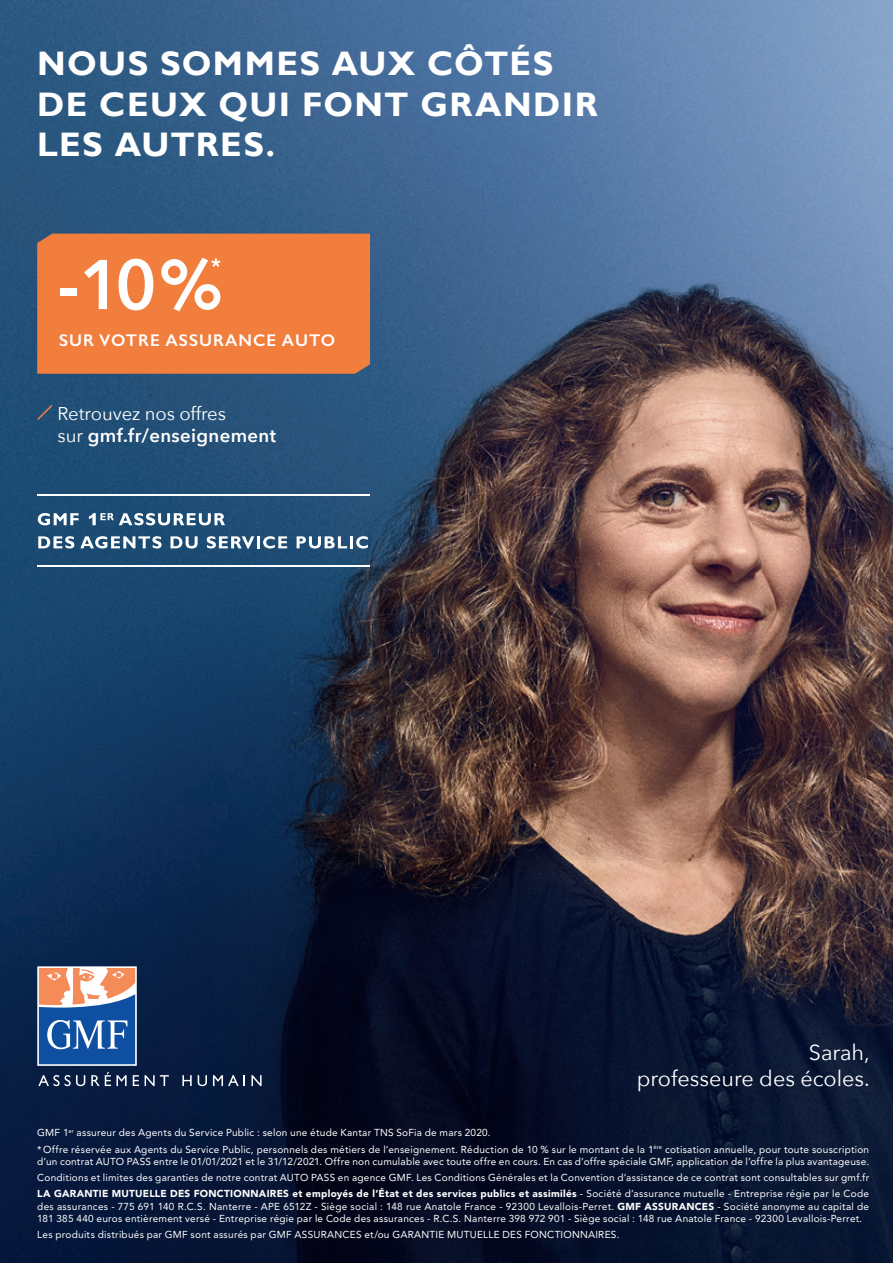
<style>
.page{position:relative;width:893px;height:1263px;background:#fff}
.page>*{position:absolute;margin:0;border:0;box-sizing:border-box;transform-origin:0 0}
.t1{font:600 69.45px "Avenir Next";color:#fff}
.t2{font:700 34.05px/40.8px "Gill Sans";letter-spacing:.04em;color:#fff}
.t3{font:500 23.55px "Avenir Next";color:#fff}
.t4{font:21.6px/26px "Avenir Next";color:#fff;text-align:right}
.t5{font:18.6px/21.6px "Avenir Next";letter-spacing:-.005em;color:#fff}
.t6{font:600 16.95px "Gill Sans";letter-spacing:.06em;color:#fff}
.t7{font:10.05px/16.5px "Avenir LT Std";letter-spacing:.025em;color:#fff}
.s1{font-weight:600}
.s2{font-weight:900}
</style>
<div class="page">
<img style="left:0;top:0;width:893px;height:1263px">
<svg style="left:37px;top:966px;width:100px;height:100px"></svg>
<svg style="left:38px;top:1075px;width:47px;height:11px"></svg>
<svg style="left:91px;top:1072px;width:36px;height:14px"></svg>
<svg style="left:133px;top:1075px;width:6px;height:11px"></svg>
<svg style="left:145px;top:1075px;width:24px;height:11px"></svg>
<svg style="left:182px;top:1075px;width:10px;height:11px"></svg>
<svg style="left:198px;top:1075px;width:9px;height:11px"></svg>
<svg style="left:213px;top:1075px;width:32px;height:11px"></svg>
<svg style="left:251px;top:1075px;width:11px;height:11px"></svg>
<div style="left:37px;top:234px;width:333px;height:140px;background:#f27e3e"></div>
<hr style="left:37px;top:494px;width:333px;height:2px;background:#fff">
<hr style="left:37px;top:565px;width:333px;height:1px;background:#fff">
<svg style="left:38px;top:513px;width:41px;height:12px"></svg>
<svg style="left:89px;top:513px;width:136px;height:12px"></svg>
<svg style="left:38px;top:536px;width:36px;height:12px"></svg>
<svg style="left:80px;top:536px;width:82px;height:12px"></svg>
<svg style="left:171px;top:536px;width:27px;height:12px"></svg>
<svg style="left:207px;top:536px;width:80px;height:12px"></svg>
<svg style="left:297px;top:536px;width:71px;height:12px"></svg>
<svg style="left:36px;top:403px;width:18px;height:19px"></svg>
<h2 class="t2" style="left:37px;top:44px;width:562px">NOUS SOMMES AUX CÔTÉS<br>DE CEUX QUI FONT GRANDIR<br>LES AUTRES.</h2>
<h1 class="t1" style="left:57px;top:225px;width:168px">-10%</h1>
<h3 class="t3" style="left:211px;top:247px;width:12px">*</h3>
<h3 class="t6" style="left:59px;top:330px;width:277px">SUR VOTRE ASSURANCE AUTO</h3>
<h3 class="t5" style="left:57px;top:402px;width:220px">Retrouvez nos offres<br>sur <span class="s1">gmf.fr/enseignement</span></h3>
<h3 class="t4" style="left:637px;top:1038px;width:234px">Sarah,<br>professeure des écoles.</h3>
<p class="t7" style="left:37px;top:1124px;width:833px">GMF 1<sup>er</sup> assureur des Agents du Service Public : selon une étude Kantar TNS SoFia de mars 2020.<br>*Offre réservée aux Agents du Service Public, personnels des métiers de l’enseignement. Réduction de 10 % sur le montant de la 1<sup>ère</sup> cotisation annuelle, pour toute souscription</p>
<p class="t7" style="left:37px;top:1153px;width:833px;text-align:justify">d’un contrat AUTO PASS entre le 01/01/2021 et le 31/12/2021. Offre non cumulable avec toute offre en cours. En cas d’offre spéciale GMF, application de l’offre la plus avantageuse.<br>Conditions et limites des garanties de notre contrat AUTO PASS en agence GMF. Les Conditions Générales et la Convention d’assistance de ce contrat sont consultables sur gmf.fr <span class="s2">LA GARANTIE MUTUELLE DES FONCTIONNAIRES et employés de l’État et des services publics et assimilés</span> - Société d’assurance mutuelle - Entreprise régie par le Code</p>
<p class="t7" style="left:37px;top:1200px;width:833px;line-height:12px">des assurances - 775 691 140 R.C.S. Nanterre - APE 6512Z - Siège social : 148 rue Anatole France - 92300 Levallois-Perret. <span class="s2">GMF ASSURANCES</span> - Société anonyme au capital de<br>181 385 440 euros entièrement versé - Entreprise régie par le Code des assurances - R.C.S. Nanterre 398 972 901 - Siège social : 148 rue Anatole France - 92300 Levallois-Perret.</p>
<p class="t7" style="left:37px;top:1226px;width:584px">Les produits distribués par GMF sont assurés par GMF ASSURANCES et/ou GARANTIE MUTUELLE DES FONCTIONNAIRES.</p>
</div>
